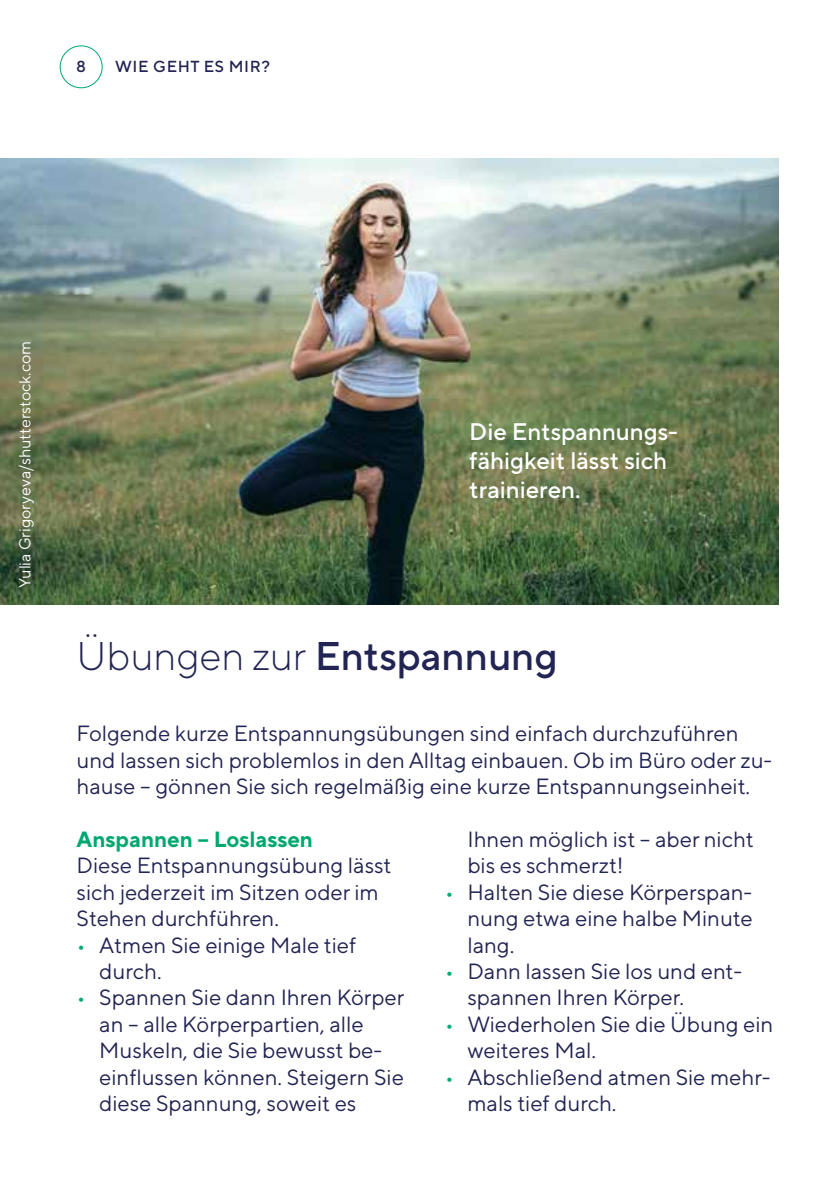
<style>
.page{position:relative;width:840px;height:1191px;background:#fff}
.page>*{position:absolute;margin:0;border:0;box-sizing:border-box;transform-origin:0 0}
.t1{font:500 40px "TT Norms Pro";color:#222453}
.t2{font:500 24px/28.8px "TT Norms Pro";color:#fff}
.t3{font:22px/26.4px "TT Norms Pro";color:#222453}
.t4{font:700 22px "TT Norms Pro";color:#00a870}
.t5{font:16px "TT Norms Pro";color:#fff}
.t6{font:500 16px "TT Norms Pro";letter-spacing:.04em;color:#222453}
.s1{font-weight:300}
.s2{color:#00a870}
</style>
<div class="page">
<div style="left:60px;top:45px;width:43px;height:43px;border:1px solid #00a870;border-radius:50%"></div>
<img style="left:0;top:159px;width:777px;height:445px">
<p class="t6" style="left:76px;top:56px;width:11px">8</p>
<p class="t6" style="left:115px;top:56px;width:156px">WIE GEHT ES MIR?</p>
<p class="t5" style="left:15px;top:588px;width:248px;rotate:-90deg">Yulia Grigoryeva/shutterstock.com</p>
<p class="t2" style="left:469px;top:416px;width:210px">Die Entspannungs&shy;fähigkeit lässt sich trainieren.</p>
<h1 class="t1" style="left:77px;top:629px;width:482px"><span class="s1">Übungen zur</span> Entspannung</h1>
<p class="t3" style="left:77px;top:719px;width:696px">Folgende kurze Entspannungsübungen sind einfach durchzuführen und lassen sich problemlos in den Alltag einbauen. Ob im Büro oder zu&shy;hause – gönnen Sie sich regelmäßig eine kurze Entspannungseinheit.</p>
<p class="t4" style="left:77px;top:824px;width:238px">Anspannen – Loslassen</p>
<p class="t3" style="left:77px;top:851px;width:316px">Diese Entspannungsübung lässt sich jederzeit im Sitzen oder im<br>Stehen durchführen.</p>
<p class="t3" style="left:99px;top:931px;width:258px;text-indent:-23px"><span class="s2">•</span> Atmen Sie einige Male tief durch.</p>
<p class="t3" style="left:99px;top:983px;width:306px;text-indent:-23px"><span class="s2">•</span> Spannen Sie dann Ihren Körper an – alle Körperpartien, alle<br>Muskeln, die Sie bewusst be&shy;einflussen können. Steigern Sie diese Spannung, soweit es</p>
<p class="t3" style="left:467px;top:825px;width:287px">Ihnen möglich ist – aber nicht bis es schmerzt!</p>
<p class="t3" style="left:467px;top:878px;width:287px;text-align:justify;text-indent:-23px"><span class="s2">•</span> Halten Sie diese Körperspan&shy;nung etwa eine halbe Minute lang.</p>
<p class="t3" style="left:467px;top:957px;width:276px;text-indent:-23px"><span class="s2">•</span> Dann lassen Sie los und ent&shy;spannen Ihren Körper.</p>
<p class="t3" style="left:467px;top:1010px;width:307px;text-indent:-23px"><span class="s2">•</span> Wiederholen Sie die Übung ein weiteres Mal.</p>
<p class="t3" style="left:467px;top:1063px;width:304px;text-indent:-23px"><span class="s2">•</span> Abschließend atmen Sie mehr&shy;mals tief durch.</p>
</div>
